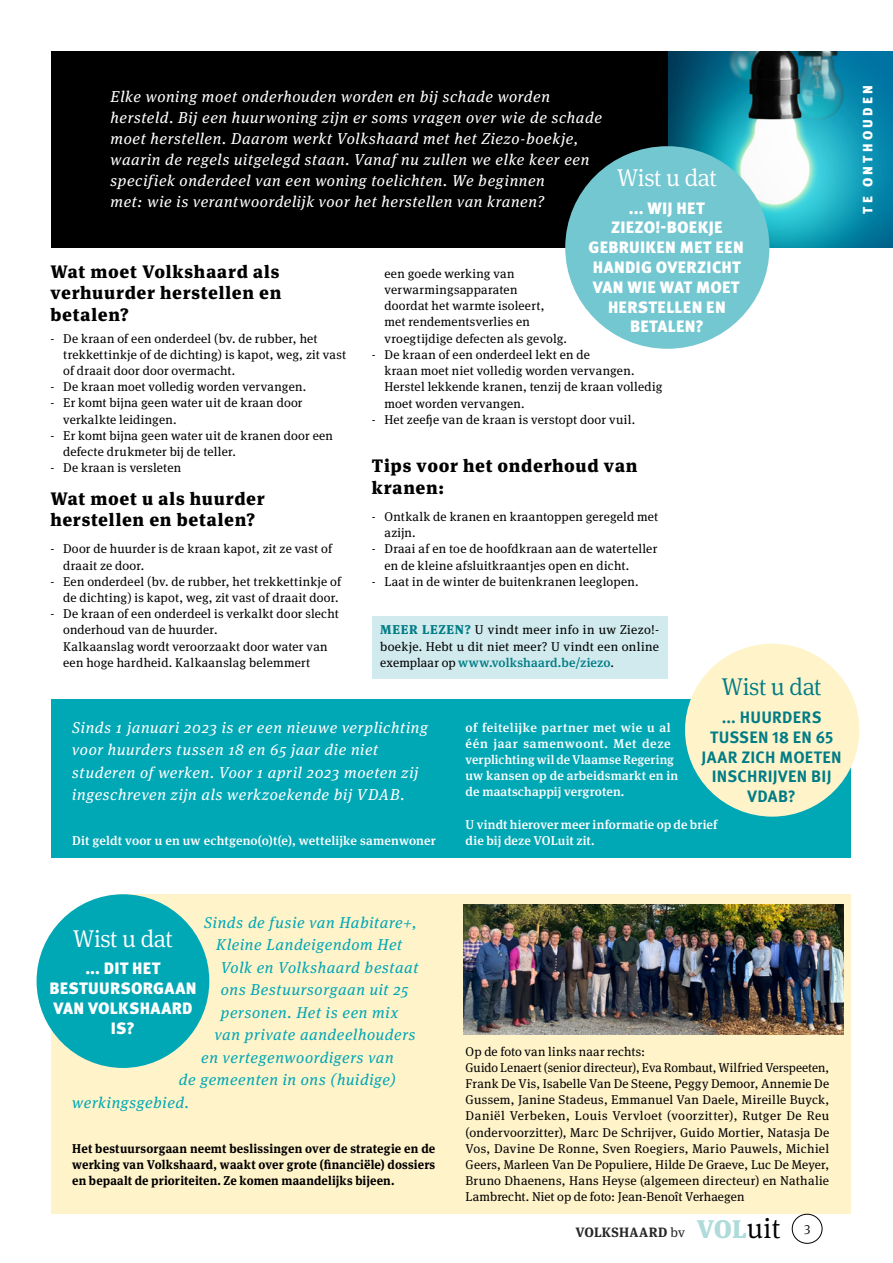
<style>
.page{position:relative;width:893px;height:1263px;background:#fff}
.page>*{position:absolute;margin:0;border:0;box-sizing:border-box;transform-origin:0 0}
.t1{font:900 25.5px "Meta Serif Pro";color:#afdbdb}
.t2{font:300 24.45px "Meta Serif Pro";letter-spacing:-.025em;color:#fff}
.t3{font:300 24.45px "Meta Serif Pro";letter-spacing:-.025em;color:#007c85}
.t4{font:900 18px/21.6px "Meta Serif Pro";letter-spacing:.04em;color:#000}
.t5{font:900 16.5px/19.8px "Meta Pro";letter-spacing:.015em;color:#fff;text-align:center}
.t6{font:700 16.5px/19.8px "Meta Pro";letter-spacing:.015em;color:#007c85;text-align:center}
.t7{font:italic 15.75px/21px "Meta Serif Pro";letter-spacing:.04em;color:#fff}
.t8{font:italic 15.75px "Meta Serif Pro";letter-spacing:.04em;color:#00a7b5}
.t9{font:700 13.5px "Meta Serif Pro";letter-spacing:.03em;color:#272726}
.t10{font:900 13.5px "Meta Pro";letter-spacing:.245em;color:#fff}
.t11{font:12.75px/16.2px "Meta Serif Pro";letter-spacing:.015em;color:#000}
.t12{font:500 12.75px/16.2px "Meta Serif Pro";letter-spacing:.015em;color:#fff}
.t13{font:700 12.75px/16.2px "Meta Serif Pro";letter-spacing:.01em;color:#000;text-align:justify;scale:.95 1}
.s1{font-weight:800;color:#007c85}
.s2{font-weight:500;color:#007c85}
.s3{font-weight:400}
.s4{font-weight:300;font-size:28.65px;color:#000}
</style>
<div class="page">
<div style="left:372px;top:616px;width:295px;height:62px;background:#d0eaed"></div>
<div style="left:51px;top:51px;width:742px;height:196px;background:#000"></div>
<img style="left:668px;top:51px;width:225px;height:196px">
<div style="left:565px;top:146px;width:204px;height:203px;background:#73c7d0;border-radius:50%"></div>
<div style="left:51px;top:894px;width:799px;height:320px;background:#fff3ca"></div>
<div style="left:51px;top:699px;width:799px;height:159px;background:#00a7b5"></div>
<img style="left:463px;top:905px;width:380px;height:129px">
<div style="left:37px;top:887px;width:83px;height:59px;background:#fff"></div>
<div style="left:37px;top:894px;width:172px;height:174px;background:#00a7b5;border-radius:50%"></div>
<div style="left:685px;top:644px;width:174px;height:173px;background:#fff3ca;border-radius:50%"></div>
<div style="left:792px;top:1214px;width:30px;height:30px;border:1px solid #000;border-radius:50%"></div>
<p class="t7" style="left:111px;top:86px;width:493px">Elke woning moet onderhouden worden en bij schade worden hersteld. Bij een huurwoning zijn er soms vragen over wie de schade moet herstellen. Daarom werkt Volkshaard met het Ziezo-boekje, waarin de regels uitgelegd staan. Vanaf nu zullen we elke keer een specifiek onderdeel van een woning toelichten. We beginnen<br>met: wie is verantwoordelijk voor het herstellen van kranen?</p>
<p class="t10" style="left:857px;top:214px;width:130px;rotate:-90deg">TE ONTHOUDEN</p>
<h2 class="t2" style="left:617px;top:160px;width:102px">Wist u dat</h2>
<p class="t5" style="left:588px;top:197px;width:157px">... WIJ HET<br>ZIEZO!-BOEKJE<br>GEBRUIKEN MET EEN<br>HANDIG OVERZICHT<br>VAN WIE WAT MOET<br>HERSTELLEN EN<br>BETALEN?</p>
<h3 class="t4" style="left:50px;top:259px;width:232px;text-align:justify">Wat moet Volkshaard als verhuurder herstellen en betalen?</h3>
<p class="t11" style="left:63px;top:329px;width:285px;text-indent:-13px">- De kraan of een onderdeel (bv. de rubber, het trekkettinkje of de dichting) is kapot, weg, zit vast of draait door door overmacht.</p>
<p class="t11" style="left:50px;top:378px;width:257px">- De kraan moet volledig worden vervangen.</p>
<p class="t11" style="left:63px;top:394px;width:241px;text-indent:-13px">- Er komt bijna geen water uit de kraan door verkalkte leidingen.</p>
<p class="t11" style="left:63px;top:427px;width:271px;text-indent:-13px">- Er komt bijna geen water uit de kranen door een defecte drukmeter bij de teller.</p>
<p class="t11" style="left:50px;top:459px;width:132px">- De kraan is versleten</p>
<h3 class="t4" style="left:50px;top:486px;width:216px">Wat moet u als huurder herstellen en betalen?</h3>
<p class="t11" style="left:63px;top:540px;width:270px;text-indent:-13px">- Door de huurder is de kraan kapot, zit ze vast of draait ze door.</p>
<p class="t11" style="left:50px;top:572px;width:292px;text-align:right">- Een onderdeel (bv. de rubber, het trekkettinkje of de dichting) is kapot, weg, zit vast of draait door.</p>
<p class="t11" style="left:63px;top:605px;width:277px;text-indent:-13px">- De kraan of een onderdeel is verkalkt door slecht onderhoud van de huurder.<br>Kalkaanslag wordt veroorzaakt door water van een hoge hardheid. Kalkaanslag belemmert</p>
<p class="t11" style="left:384px;top:265px;width:184px">een goede werking van verwarmingsapparaten<br>doordat het warmte isoleert, met rendementsverlies en vroegtijdige defecten als gevolg.</p>
<p class="t11" style="left:384px;top:346px;width:279px;text-indent:-13px">- De kraan of een onderdeel lekt en de<br>kraan moet niet volledig worden vervangen.<br>Herstel lekkende kranen, tenzij de kraan volledig moet worden vervangen.</p>
<p class="t11" style="left:372px;top:410px;width:265px">- Het zeefje van de kraan is verstopt door vuil.</p>
<h3 class="t4" style="left:372px;top:453px;width:267px">Tips voor het onderhoud van kranen:</h3>
<p class="t11" style="left:384px;top:508px;width:275px;text-indent:-13px">- Ontkalk de kranen en kraantoppen geregeld met azijn.</p>
<p class="t11" style="left:384px;top:540px;width:274px;text-indent:-13px">- Draai af en toe de hoofdkraan aan de waterteller en de kleine afsluitkraantjes open en dicht.</p>
<p class="t11" style="left:372px;top:572px;width:268px">- Laat in de winter de buitenkranen leeglopen.</p>
<p class="t11" style="left:380px;top:621px;width:280px;text-align:justify"><span class="s1">MEER LEZEN?</span> U vindt meer info in uw Ziezo!- boekje. Hebt u dit niet meer? U vindt een online exemplaar op <span class="s2">www.volkshaard.be/ziezo</span>.</p>
<p class="t7" style="left:72px;top:715px;width:357px;line-height:22.5px">Sinds 1 januari 2023 is er een nieuwe verplichting voor huurders tussen 18 en 65 jaar die niet studeren of werken. Voor 1 april 2023 moeten zij ingeschreven zijn als werkzoekende bij VDAB.</p>
<p class="t12" style="left:72px;top:831px;width:365px">Dit geldt voor u en uw echtgeno(o)t(e), wettelijke samenwoner</p>
<p class="t8" style="left:204px;top:911px;width:214px">Sinds de fusie van Habitare+,</p>
<p class="t8" style="left:216px;top:933px;width:188px">Kleine Landeigendom Het</p>
<p class="t8" style="left:221px;top:956px;width:199px">Volk en Volkshaard bestaat</p>
<p class="t8" style="left:221px;top:978px;width:189px">ons Bestuursorgaan uit 25</p>
<p class="t8" style="left:221px;top:1001px;width:179px">personen. Het is een mix</p>
<p class="t8" style="left:215px;top:1023px;width:202px">van private aandeelhouders</p>
<p class="t8" style="left:201px;top:1046px;width:194px">en vertegenwoordigers van</p>
<p class="t8" style="left:179px;top:1068px;width:218px">de gemeenten in ons (huidige)</p>
<p class="t8" style="left:72px;top:1091px;width:118px">werkingsgebied.</p>
<p class="t13" style="left:72px;top:1139px;width:384px">Het bestuursorgaan neemt beslissingen over de strategie en de werking van Volkshaard, waakt over grote (financiële) dossiers en bepaalt de prioriteiten. Ze komen maandelijks bijeen.</p>
<h2 class="t2" style="left:73px;top:921px;width:102px">Wist u dat</h2>
<p class="t5" style="left:49px;top:958px;width:149px">... DIT HET<br>BESTUURSORGAAN<br>VAN VOLKSHAARD<br>IS?</p>
<h2 class="t3" style="left:722px;top:669px;width:102px">Wist u dat</h2>
<p class="t6" style="left:702px;top:706px;width:142px">... HUURDERS<br>TUSSEN 18 EN 65<br>JAAR ZICH MOETEN<br>INSCHRIJVEN BIJ<br>VDAB?</p>
<p class="t12" style="left:466px;top:718px;width:214px">of feitelijke partner met wie u al één jaar samenwoont. Met deze verplichting wil de Vlaamse Regering uw kansen op de arbeidsmarkt en in de maatschappij vergroten.</p>
<p class="t12" style="left:466px;top:815px;width:253px">U vindt hierover meer informatie op de brief die bij deze VOLuit zit.</p>
<p class="t11" style="left:466px;top:1042px;width:365px">Op de foto van links naar rechts:<br>Guido Lenaert (senior directeur), Eva Rombaut, Wilfried Verspeeten, Frank De Vis, Isabelle Van De Steene, Peggy Demoor, Annemie De Gussem, Janine Stadeus, Emmanuel Van Daele, Mireille Buyck, Daniël Verbeken, Louis Vervloet (voorzitter), Rutger De Reu (ondervoorzitter), Marc De Schrijver, Guido Mortier, Natasja De Vos, Davine De Ronne, Sven Roegiers, Mario Pauwels, Michiel Geers, Marleen Van De Populiere, Hilde De Graeve, Luc De Meyer, Bruno Dhaenens, Hans Heyse (algemeen directeur) en Nathalie Lambrecht. Niet op de foto: Jean-Benoît Verhaegen</p>
<p class="t9" style="left:575px;top:1221px;width:111px">VOLKSHAARD <span class="s3">bv</span></p>
<h1 class="t1" style="left:696px;top:1207px;width:115px">VOL<span class="s4">uit</span> <sup>3</sup></h1>
</div>
